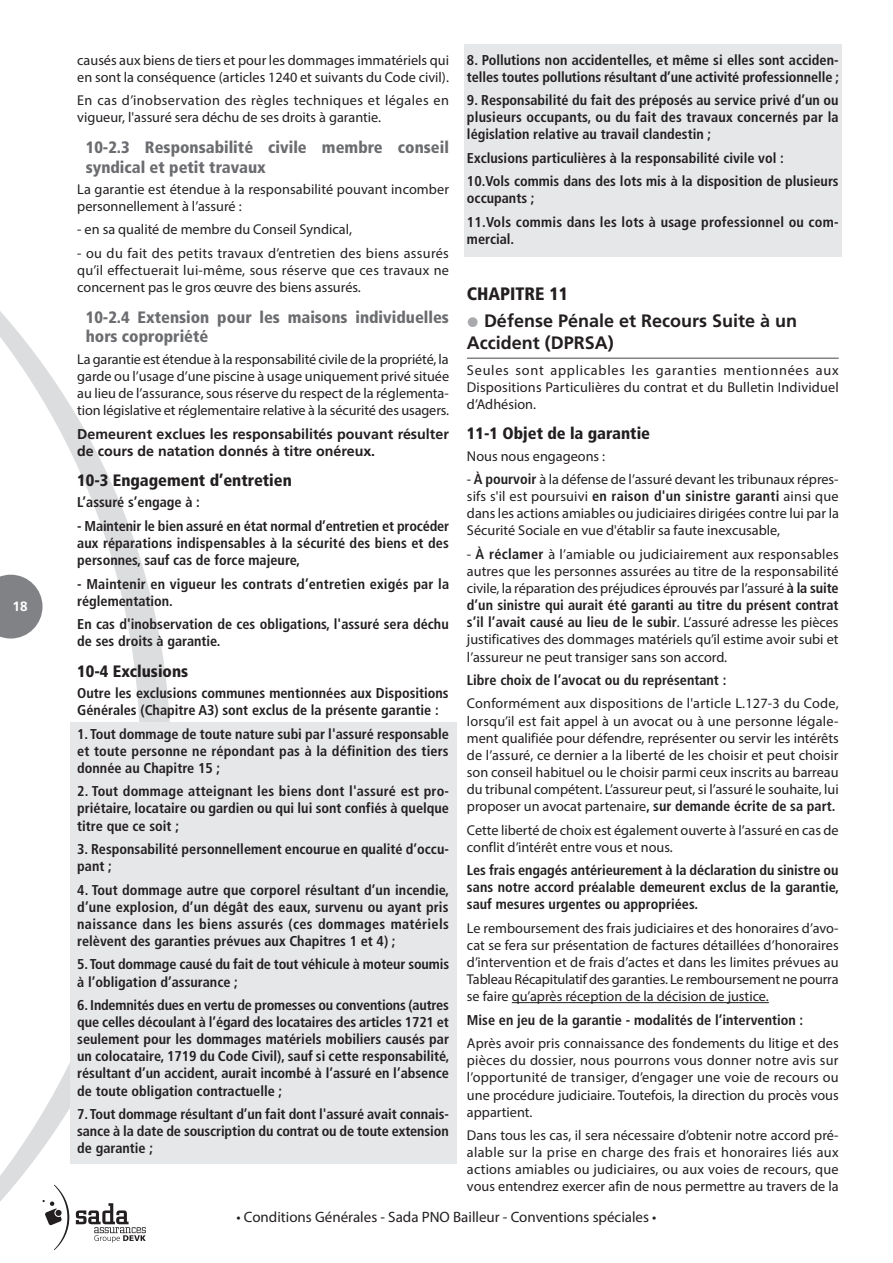
<style>
.page{position:relative;width:893px;height:1263px;background:#fff}
.page>*{position:absolute;margin:0;border:0;box-sizing:border-box;transform-origin:0 0}
.t1{font:700 18px/22.5px "Frutiger LT Std";color:#231f20}
.t2{font:900 condensed 18px "Frutiger LT Std";color:#231f20}
.t3{font:900 condensed 16.5px/19.8px "Frutiger LT Std";color:#6c6d70}
.t4{font:900 condensed 16.5px "Frutiger LT Std";color:#231f20}
.t5{font:15px "Myriad Pro";color:#231f20}
.t6{font:14.25px/17.1px "Myriad Pro";color:#231f20;text-align:justify}
.t7{font:700 condensed 14.25px/17.1px "Frutiger LT Std";color:#231f20}
.t8{font:14.25px/17.1px "Myriad Pro";letter-spacing:.02em;color:#231f20}
.t9{font:700 14.25px/17.1px "Frutiger LT Std";color:#231f20}
.t10{font:700 13.5px "Frutiger LT Std";color:#fff}
.s1{font-family:"Frutiger LT Std";font-weight:700;font-stretch:condensed}
.s2{font-family:"Myriad Pro";font-weight:400;font-stretch:normal}
</style>
<div class="page">
<svg style="left:0;top:311px;width:170px;height:939px"></svg>
<div style="left:464px;top:45px;width:378px;height:212px;background:#e6e7e9"></div>
<div style="left:70px;top:722px;width:387px;height:442px;background:#e6e7e9"></div>
<hr style="left:467px;top:357px;width:372px;height:2px;background:#808285">
<hr style="left:512px;top:1002px;width:257px;height:1px;background:#231f20">
<p class="t10" style="left:13px;top:599px;width:17px">18</p>
<p class="t6" style="left:77px;top:51px;width:373px">causés aux biens de tiers et pour les dommages immatériels qui en sont la conséquence (articles 1240 et suivants du Code civil).</p>
<p class="t8" style="left:77px;top:92px;width:373px">En cas d’inobservation des règles techniques et légales en vigueur, l'assuré sera déchu de ses droits à garantie.</p>
<p class="t3" style="left:86px;top:137px;width:365px">10-2.3 Responsabilité civile membre conseil syndical et petit travaux</p>
<p class="t6" style="left:77px;top:180px;width:373px">La garantie est étendue à la responsabilité pouvant incomber personnellement à l’assuré :</p>
<p class="t6" style="left:77px;top:221px;width:276px">- en sa qualité de membre du Conseil Syndical,</p>
<p class="t6" style="left:77px;top:244px;width:373px">- ou du fait des petits travaux d’entretien des biens assurés qu’il effectuerait lui-même, sous réserve que ces travaux ne concernent pas le gros œuvre des biens assurés.</p>
<p class="t3" style="left:86px;top:307px;width:365px">10-2.4 Extension pour les maisons individuelles hors copropriété</p>
<p class="t6" style="left:77px;top:350px;width:373px">La garantie est étendue à la responsabilité civile de la propriété, la garde ou l’usage d’une piscine à usage uniquement privé située au lieu de l’assurance, sous réserve du respect de la réglementa&shy;tion législative et réglementaire relative à la sécurité des usagers.</p>
<p class="t9" style="left:77px;top:425px;width:373px">Demeurent exclues les responsabilités pouvant résulter de cours de natation donnés à titre onéreux.</p>
<p class="t4" style="left:77px;top:470px;width:216px">10-3 Engagement d’entretien</p>
<p class="t7" style="left:77px;top:494px;width:124px">L’assuré s’engage à :</p>
<p class="t7" style="left:77px;top:517px;width:373px;text-align:justify">- Maintenir le bien assuré en état normal d’entretien et procéder aux réparations indispensables à la sécurité des biens et des personnes, sauf cas de force majeure,</p>
<p class="t7" style="left:77px;top:575px;width:373px">- Maintenir en vigueur les contrats d’entretien exigés par la réglementation.</p>
<p class="t7" style="left:77px;top:616px;width:373px">En cas d'inobservation de ces obligations, l'assuré sera déchu de ses droits à garantie.</p>
<p class="t4" style="left:77px;top:661px;width:113px">10-4 Exclusions</p>
<p class="t7" style="left:77px;top:684px;width:373px">Outre les exclusions communes mentionnées aux Dispositions<br>Générales (Chapitre A3) sont exclus de la présente garantie :</p>
<p class="t7" style="left:77px;top:725px;width:373px;text-align:justify">1. Tout dommage de toute nature subi par l'assuré responsable et toute personne ne répondant pas à la définition des tiers donnée au Chapitre 15 ;</p>
<p class="t7" style="left:77px;top:783px;width:373px;text-align:justify">2. Tout dommage atteignant les biens dont l'assuré est pro&shy;priétaire, locataire ou gardien ou qui lui sont confiés à quelque titre que ce soit ;</p>
<p class="t7" style="left:77px;top:840px;width:373px">3. Responsabilité personnellement encourue en qualité d’occu&shy;pant ;</p>
<p class="t7" style="left:77px;top:881px;width:374px;text-align:justify">4. Tout dommage autre que corporel résultant d’un incendie, d’une explosion, d’un dégât des eaux, survenu ou ayant pris naissance dans les biens assurés (ces dommages matériels relèvent des garanties prévues aux Chapitres 1 et 4) ;</p>
<p class="t7" style="left:77px;top:956px;width:373px">5. Tout dommage causé du fait de tout véhicule à moteur soumis à l’obligation d’assurance ;</p>
<p class="t7" style="left:77px;top:996px;width:374px;text-align:justify">6. Indemnités dues en vertu de promesses ou conventions (autres que celles découlant à l’égard des locataires des articles 1721 et seulement pour les dommages matériels mobiliers causés par un colocataire, 1719 du Code Civil), sauf si cette responsabilité, résultant d’un accident, aurait incombé à l’assuré en l’absence de toute obligation contractuelle ;</p>
<p class="t7" style="left:77px;top:1105px;width:373px;text-align:justify">7. Tout dommage résultant d’un fait dont l'assuré avait connais&shy;sance à la date de souscription du contrat ou de toute extension de garantie ;</p>
<p class="t7" style="left:467px;top:51px;width:374px">8. Pollutions non accidentelles, et même si elles sont acciden&shy;telles toutes pollutions résultant d’une activité professionnelle ;</p>
<p class="t7" style="left:467px;top:92px;width:373px;text-align:justify">9. Responsabilité du fait des préposés au service privé d’un ou plusieurs occupants, ou du fait des travaux concernés par la législation relative au travail clandestin ;</p>
<p class="t7" style="left:467px;top:146px;width:373px;line-height:23.5px">Exclusions particulières à la responsabilité civile vol :<br>10.Vols commis dans des lots mis à la disposition de plusieurs</p>
<p class="t7" style="left:467px;top:187px;width:373px;line-height:23.5px">occupants ;<br>11.Vols commis dans les lots à usage professionnel ou com-</p>
<p class="t7" style="left:467px;top:231px;width:49px">mercial.</p>
<p class="t2" style="left:467px;top:283px;width:103px">CHAPITRE 11</p>
<p class="t1" style="left:467px;top:309px;width:332px;text-indent:17px">Défense Pénale et Recours Suite à un<br>Accident (DPRSA)</p>
<p class="t6" style="left:467px;top:361px;width:373px">Seules sont applicables les garanties mentionnées aux Dispositions Particulières du contrat et du Bulletin Individuel d’Adhésion.</p>
<p class="t4" style="left:467px;top:424px;width:185px">11-1 Objet de la garantie</p>
<p class="t6" style="left:467px;top:447px;width:140px">Nous nous engageons :</p>
<p class="t6" style="left:467px;top:470px;width:373px">- <span class="s1">À pourvoir</span> à la défense de l’assuré devant les tribunaux répres&shy;sifs s'il est poursuivi <span class="s1">en raison d'un sinistre garanti</span> ainsi que dans les actions amiables ou judiciaires dirigées contre lui par la Sécurité Sociale en vue d'établir sa faute inexcusable,</p>
<p class="t6" style="left:467px;top:545px;width:373px">- <span class="s1">À réclamer</span> à l’amiable ou judiciairement aux responsables autres que les personnes assurées au titre de la responsabilité civile, la réparation des préjudices éprouvés par l’assuré <span class="s1">à la suite</span></p>
<p class="t7" style="left:467px;top:597px;width:373px">d’un sinistre qui aurait été garanti au titre du présent contrat s’il l’avait causé au lieu de le subir<span class="s2">. L’assuré adresse les pièces</span></p>
<p class="t6" style="left:467px;top:631px;width:373px">justificatives des dommages matériels qu’il estime avoir subi et l’assureur ne peut transiger sans son accord.</p>
<p class="t7" style="left:467px;top:671px;width:261px">Libre choix de l’avocat ou du représentant :</p>
<p class="t6" style="left:467px;top:695px;width:373px">Conformément aux dispositions de l'article L.127-3 du Code, lorsqu’il est fait appel à un avocat ou à une personne légale&shy;ment qualifiée pour défendre, représenter ou servir les intérêts de l’assuré, ce dernier a la liberté de les choisir et peut choisir son conseil habituel ou le choisir parmi ceux inscrits au barreau du tribunal compétent. L’assureur peut, si l’assuré le souhaite, lui proposer un avocat partenaire<span class="s1">, sur demande écrite de sa part.</span></p>
<p class="t6" style="left:467px;top:821px;width:373px">Cette liberté de choix est également ouverte à l’assuré en cas de conflit d’intérêt entre vous et nous.</p>
<p class="t7" style="left:467px;top:862px;width:374px;text-align:justify">Les frais engagés antérieurement à la déclaration du sinistre ou sans notre accord préalable demeurent exclus de la garantie, sauf mesures urgentes ou appropriées.</p>
<p class="t6" style="left:467px;top:919px;width:373px">Le remboursement des frais judiciaires et des honoraires d’avo&shy;cat se fera sur présentation de factures détaillées d’honoraires d’intervention et de frais d’actes et dans les limites prévues au Tableau Récapitulatif des garanties. Le remboursement ne pourra se faire qu’après réception de la décision de justice.</p>
<p class="t7" style="left:467px;top:1011px;width:338px">Mise en jeu de la garantie - modalités de l’intervention :</p>
<p class="t6" style="left:467px;top:1035px;width:373px">Après avoir pris connaissance des fondements du litige et des pièces du dossier, nous pourrons vous donner notre avis sur l’opportunité de transiger, d’engager une voie de recours ou une procédure judiciaire. Toutefois, la direction du procès vous appartient.</p>
<p class="t6" style="left:467px;top:1126px;width:373px">Dans tous les cas, il sera nécessaire d’obtenir notre accord pré&shy;alable sur la prise en charge des frais et honoraires liés aux actions amiables ou judiciaires, ou aux voies de recours, que vous entendrez exercer afin de nous permettre au travers de la</p>
<p class="t5" style="left:236px;top:1207px;width:422px">• Conditions Générales - Sada PNO Bailleur - Conventions spéciales •</p>
</div>
